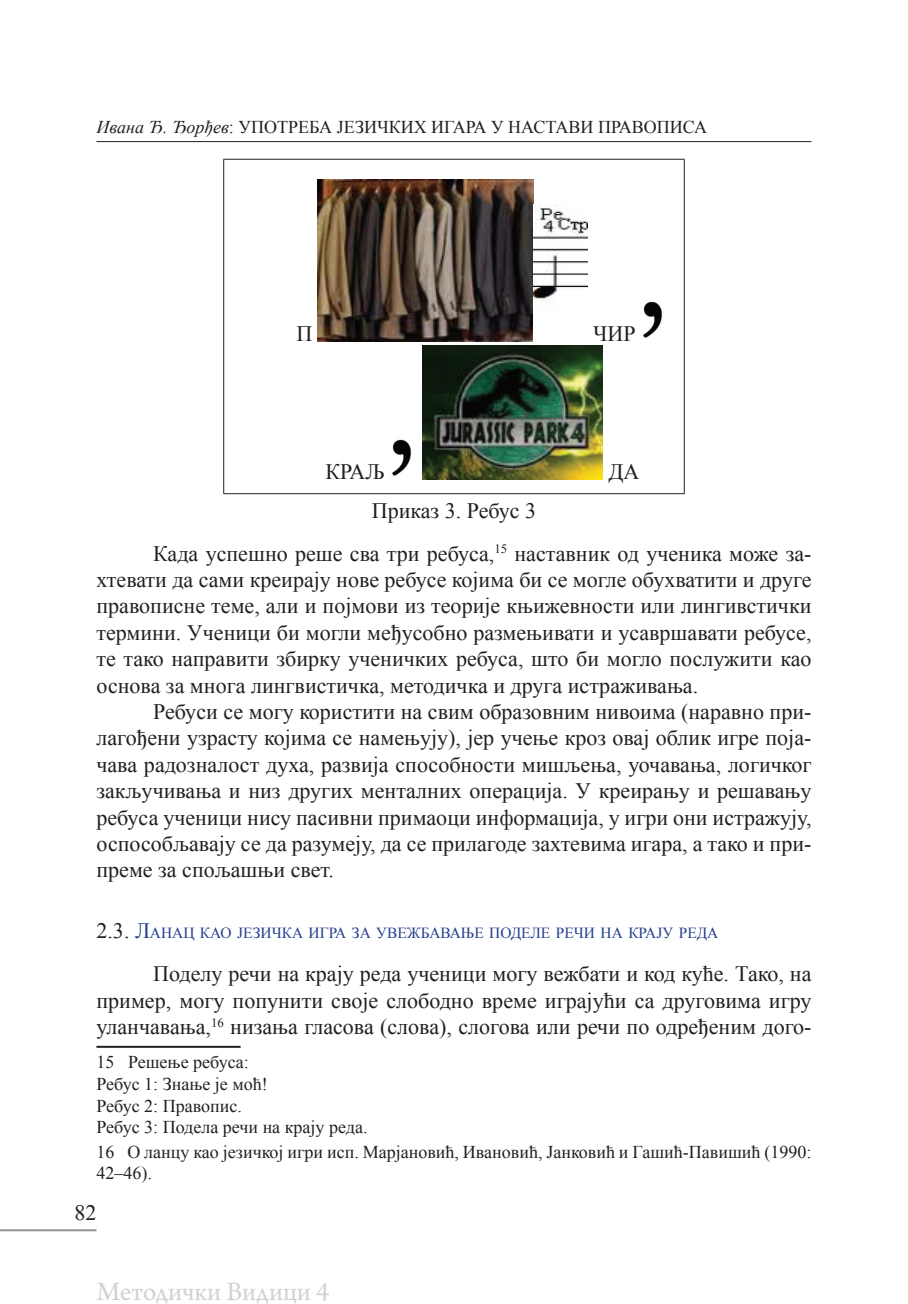
<style>
.page{position:relative;width:908px;height:1304px;background:#fff}
.page>*{position:absolute;margin:0;border:0;box-sizing:border-box;transform-origin:0 0}
.t1{font:28px "Arno Pro";color:#d1d2d4}
.t2{font:22px/26.4px "Times New Roman";color:#231f20;text-align:justify}
.t3{font:18px/21.6px "Times New Roman";color:#231f20}
.t4{font:15.4px "Times New Roman";color:#253f8e}
.s1{font-style:italic}
.s2{font-size:22px;color:#231f20}
.s3{font-size:22px}
</style>
<div class="page">
<hr style="left:0;top:1229px;width:96px;height:2px;background:#231f20">
<hr style="left:96px;top:141px;width:715px;height:1px;background:#231f20">
<hr style="left:223px;top:159px;width:461px;height:1px;background:#231f20">
<hr style="left:223px;top:493px;width:461px;height:1px;background:#231f20">
<hr style="left:223px;top:160px;width:1px;height:333px;background:#231f20">
<hr style="left:683px;top:160px;width:1px;height:333px;background:#231f20">
<img style="left:317px;top:179px;width:216px;height:162px">
<img style="left:533px;top:205px;width:54px;height:98px">
<img style="left:643px;top:301px;width:19px;height:37px">
<img style="left:392px;top:439px;width:19px;height:37px">
<img style="left:422px;top:346px;width:180px;height:133px">
<hr style="left:96px;top:1046px;width:144px;height:2px;background:#231f20">
<p class="t3" style="left:96px;top:115px;width:611px"><span class="s1">Ивана Ђ. Ђорђев</span>: УПОТРЕБА ЈЕЗИЧКИХ ИГАРА У НАСТАВИ ПРАВОПИСА</p>
<p class="t2" style="left:296px;top:320px;width:17px">П</p>
<p class="t2" style="left:593px;top:320px;width:44px">ЧИР</p>
<p class="t2" style="left:325px;top:458px;width:61px">КРАЉ</p>
<p class="t2" style="left:608px;top:458px;width:32px">ДА</p>
<p class="t2" style="left:153px;top:489px;width:659px;line-height:42.4px;text-indent:218px">Приказ 3. Ребус 3<br>Када успешно реше сва три ребуса,<sup>15</sup> наставник од ученика може за-</p>
<p class="t2" style="left:96px;top:566px;width:716px">хтевати да сами креирају нове ребусе којима би се могле обухватити и друге правописне теме, али и појмови из теорије књижевности или лингивстички термини. Ученици би могли међусобно размењивати и усавршавати ребусе, те тако направити збирку ученичких ребуса, што би могло послужити као основа за многа лингвистичка, методичка и друга истраживања.</p>
<p class="t2" style="left:96px;top:698px;width:716px;text-indent:57px">Ребуси се могу користити на свим образовним нивоима (наравно при&shy;лагођени узрасту којима се намењују), јер учење кроз овај облик игре поја&shy;чава радозналост духа, развија способности мишљења, уочавања, логичког закључивања и низ других менталних операција. У креирању и решавању ребуса ученици нису пасивни примаоци информација, у игри они истражују, оспособљавају се да разумеју, да се прилагоде захтевима игара, а тако и при&shy;преме за спољашњи свет.</p>
<p class="t4" style="left:96px;top:922px;width:623px"><span class="s2">2.3.</span> <span class="s3">Л</span>анац као језичка игра за увежбавање поделе речи на крају реда</p>
<p class="t2" style="left:96px;top:960px;width:716px;text-indent:57px">Поделу речи на крају реда ученици могу вежбати и код куће. Тако, на пример, могу попунити своје слободно време играјући са друговима игру уланчавања,<sup>16</sup> низања гласова (слова), слогова или речи по одређеним дого-</p>
<p class="t3" style="left:96px;top:1051px;width:272px">15 Решење ребуса:<br>Ребус 1: Знање је моћ!<br>Ребус 2: Правопис.<br>Ребус 3: Подела речи на крају реда.</p>
<p class="t3" style="left:96px;top:1141px;width:716px">16 О ланцу као језичкој игри исп. Марјановић, Ивановић, Јанковић и Гашић-Павишић (1990:<br>42–46).</p>
<p class="t2" style="left:74px;top:1199px;width:23px">82</p>
<p class="t1" style="left:96px;top:1275px;width:234px">Методички Видици 4</p>
</div>
